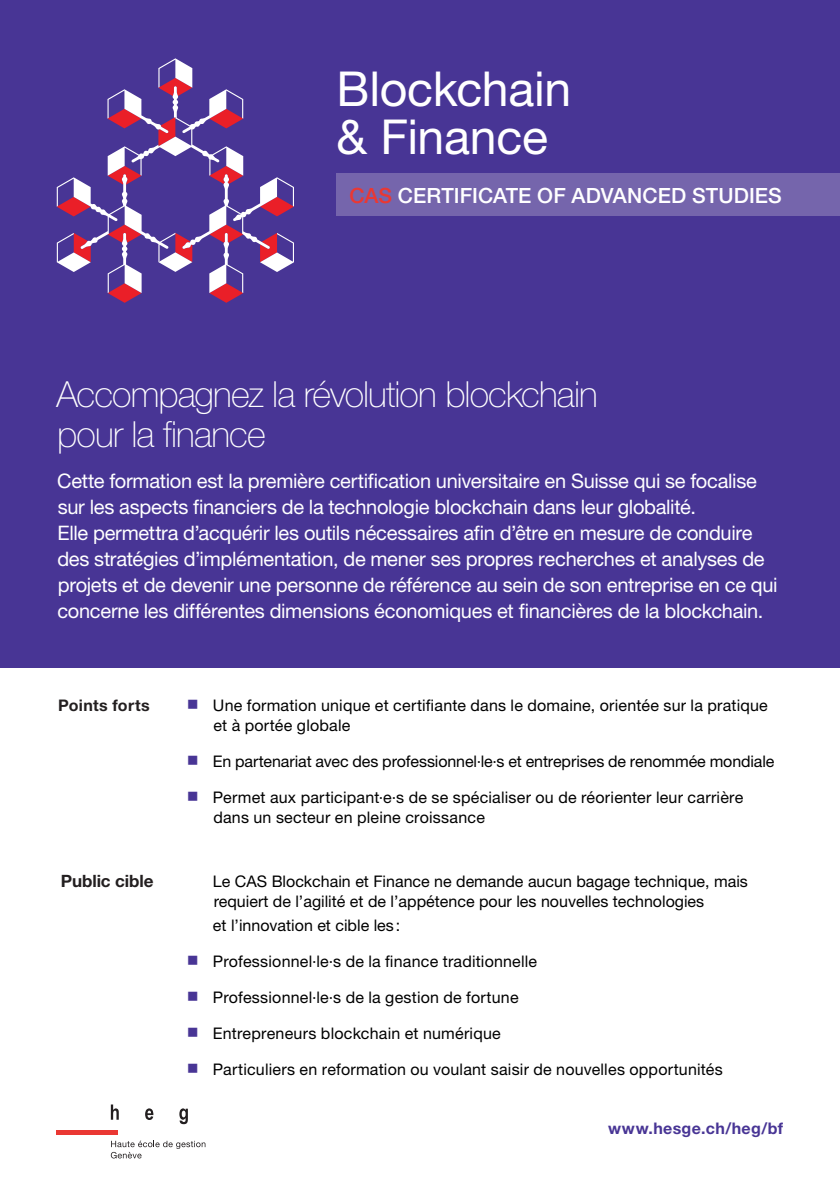
<style>
.page{position:relative;width:840px;height:1191px;background:#fff}
.page>*{position:absolute;margin:0;border:0;box-sizing:border-box;transform-origin:0 0}
.t1{font:48.2px/48.2px "Helvetica Neue LT Std";letter-spacing:-.01em;color:#fff}
.t2{font:100 36px/40px "Helvetica Neue LT Std";letter-spacing:-.025em;color:#fff}
.t3{font:500 21px "Helvetica Neue LT Std";letter-spacing:.005em;color:#fff}
.t4{font:20px/26px "Helvetica Neue LT Std";letter-spacing:-.015em;color:#fff}
.t5{font:700 17px "Helvetica Neue LT Std";letter-spacing:-.005em;color:#231f20}
.t6{font:16px/20px "Helvetica Neue LT Std";letter-spacing:.01em;color:#000}
.t7{font:700 16px "Helvetica Neue LT Std";letter-spacing:.025em;color:#483595}
.t8{font:700 16px "Helvetica Neue LT Std";letter-spacing:.02em;color:#231f20}
.s1{color:#ea3833}
</style>
<div class="page">
<div style="left:0;top:0;width:839px;height:667px;background:#483595"></div>
<div style="left:336px;top:174px;width:503px;height:42px;background:#7565ac"></div>
<hr style="left:57px;top:1130px;width:61px;height:4px;background:#ea3833">
<svg style="left:111px;top:1104px;width:8px;height:15px"></svg>
<svg style="left:145px;top:1108px;width:8px;height:12px"></svg>
<svg style="left:179px;top:1108px;width:9px;height:16px"></svg>
<svg style="left:111px;top:1140px;width:94px;height:18px"></svg>
<svg style="left:57px;top:58px;width:237px;height:245px"></svg>
<h1 class="t1" style="left:336px;top:64px;width:236px">Blockchain &amp; Finance</h1>
<h3 class="t3" style="left:349px;top:183px;width:433px"><span class="s1">CAS</span> CERTIFICATE OF ADVANCED STUDIES</h3>
<h2 class="t2" style="left:56px;top:374px;width:542px">Accompagnez la révolution blockchain pour la finance</h2>
<p class="t4" style="left:57px;top:467px;width:721px">Cette formation est la première certification universitaire en Suisse qui se focalise sur les aspects financiers de la technologie blockchain dans leur globalité.<br>Elle permettra d’acquérir les outils nécessaires afin d’être en mesure de conduire des stratégies d’implémentation, de mener ses propres recherches et analyses de projets et de devenir une personne de référence au sein de son entreprise en ce qui concerne les différentes dimensions économiques et financières de la blockchain.</p>
<p class="t8" style="left:58px;top:695px;width:93px">Points forts</p>
<p class="t6" style="left:213px;top:695px;width:556px">Une formation unique et certifiante dans le domaine, orientée sur la pratique et à portée globale</p>
<p class="t6" style="left:213px;top:751px;width:562px">En partenariat avec des professionnel·le·s et entreprises de renommée mondiale</p>
<p class="t6" style="left:213px;top:787px;width:531px">Permet aux participant·e·s de se spécialiser ou de réorienter leur carrière dans un secteur en pleine croissance</p>
<p class="t5" style="left:61px;top:870px;width:94px">Public cible</p>
<p class="t6" style="left:213px;top:871px;width:536px">Le CAS Blockchain et Finance ne demande aucun bagage technique, mais requiert de l’agilité et de l’appétence pour les nouvelles technologies</p>
<p class="t6" style="left:213px;top:915px;width:189px">et l’innovation et cible les :</p>
<p class="t6" style="left:213px;top:951px;width:325px">Professionnel·le·s de la finance traditionnelle</p>
<p class="t6" style="left:213px;top:987px;width:307px">Professionnel·le·s de la gestion de fortune</p>
<p class="t6" style="left:213px;top:1023px;width:289px">Entrepreneurs blockchain et numérique</p>
<p class="t6" style="left:213px;top:1059px;width:511px">Particuliers en reformation ou voulant saisir de nouvelles opportunités</p>
<p class="t7" style="left:608px;top:1118px;width:176px">www.hesge.ch/heg/bf</p>
</div>
